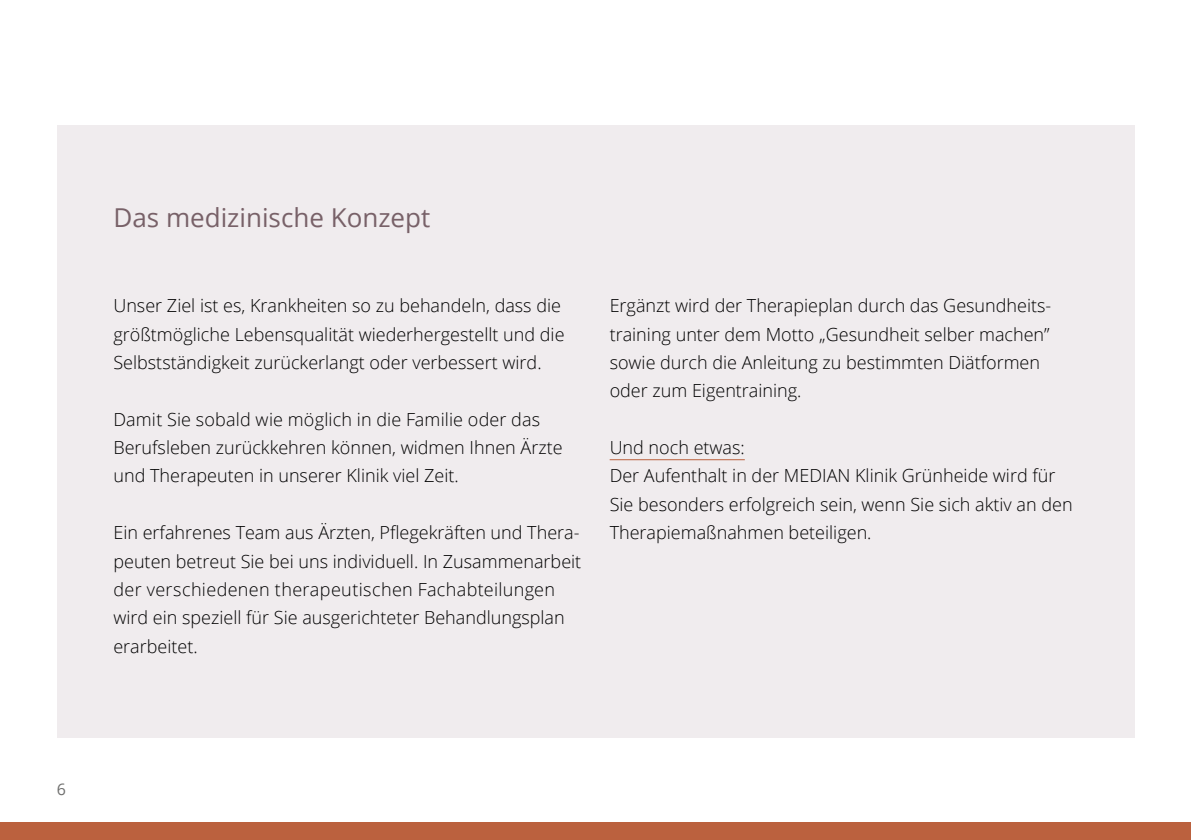
<style>
.page{position:relative;width:1191px;height:840px;background:#fff}
.page>*{position:absolute;margin:0;border:0;box-sizing:border-box;transform-origin:0 0}
.t1{font:26px "Open Sans";color:#786168}
.t2{font:300 18px/28.4px "Open Sans";color:#000}
.t3{font:16px "Open Sans";color:#6f6f6e}
</style>
<div class="page">
<div style="left:0;top:822px;width:1191px;height:17px;background:#bb613e"></div>
<div style="left:57px;top:125px;width:1077px;height:612px;background:#f0ecee"></div>
<hr style="left:609px;top:459px;width:136px;height:1px;background:#bb613e">
<h1 class="t1" style="left:113px;top:200px;width:318px">Das medizinische Konzept</h1>
<p class="t2" style="left:113px;top:291px;width:453px">Unser Ziel ist es, Krankheiten so zu behandeln, dass die größtmögliche Lebensqualität wiederhergestellt und die<br>Selbstständigkeit zurückerlangt oder verbessert wird.</p>
<p class="t2" style="left:113px;top:404px;width:450px">Damit Sie sobald wie möglich in die Familie oder das<br>Berufsleben zurückkehren können, widmen Ihnen Ärzte und Therapeuten in unserer Klinik viel Zeit.</p>
<p class="t2" style="left:113px;top:517px;width:469px">Ein erfahrenes Team aus Ärzten, Pflegekräften und Thera&shy;peuten betreut Sie bei uns individuell. In Zusammenarbeit der verschiedenen therapeutischen Fachabteilungen wird ein speziell für Sie ausgerichteter Behandlungsplan erarbeitet.</p>
<p class="t2" style="left:609px;top:291px;width:441px">Ergänzt wird der Therapieplan durch das Gesundheits&shy;training unter dem Motto „Gesundheit selber machen” sowie durch die Anleitung zu bestimmten Diätformen oder zum Eigentraining.</p>
<p class="t2" style="left:609px;top:432px;width:464px">Und noch etwas:<br>Der Aufenthalt in der MEDIAN Klinik Grünheide wird für Sie besonders erfolgreich sein, wenn Sie sich aktiv an den Therapiemaßnahmen beteiligen.</p>
<p class="t3" style="left:57px;top:777px;width:11px">6</p>
</div>
